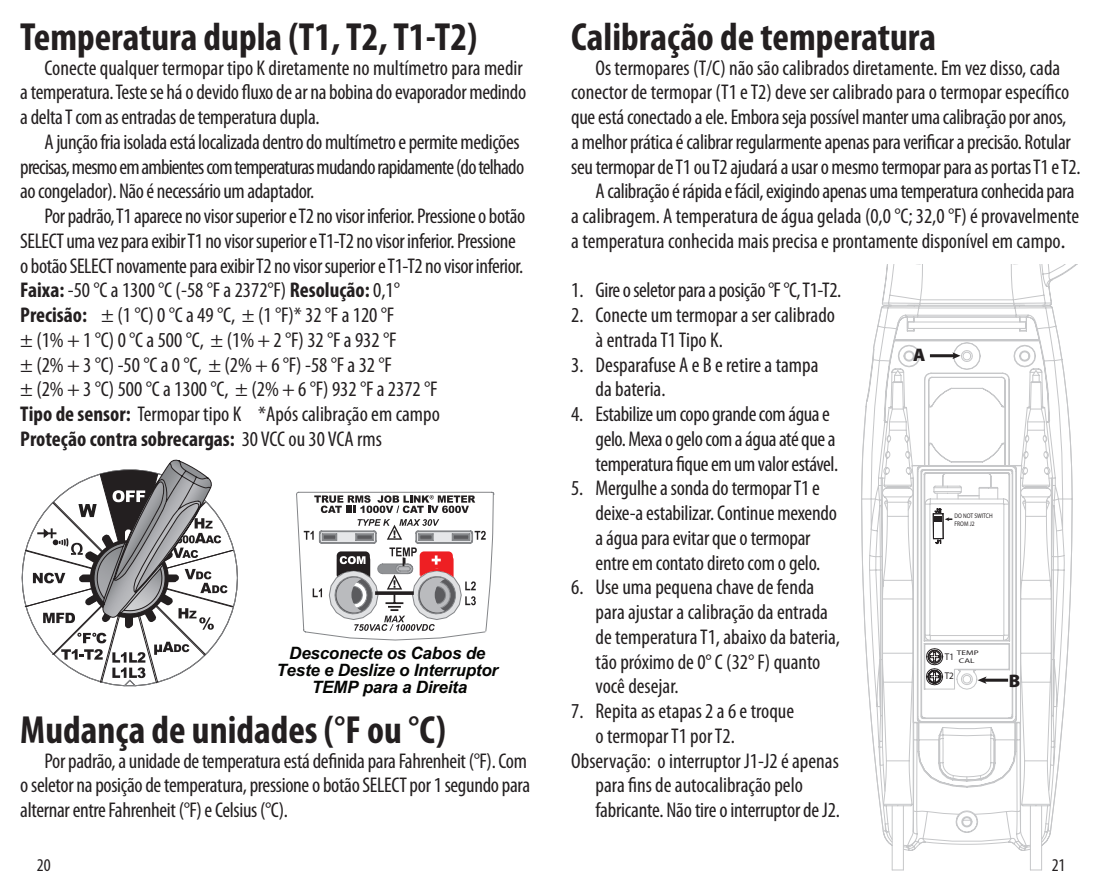
<style>
.page{position:relative;width:1102px;height:891px;background:#fff}
.page>*{position:absolute;margin:0;border:0;box-sizing:border-box;transform-origin:0 0}
.t1{font:700 condensed 39.38px "Myriad Pro";color:#231f20}
.t2{font:condensed 21.38px/24.8px "Myriad Pro";letter-spacing:-.015em;color:#231f20}
.t3{font:900 18.22px "Myriad Pro";color:#231f20}
.t4{font:condensed 18px "Myriad Pro";color:#231f20}
.t5{font:italic 700 17.1px/17.1px "Arial";letter-spacing:-.015em;color:#040503;text-align:center}
.t6{font:9.67px/19.6px "Myriad Pro";color:#231f20;scale:.93 1}
.t7{font:6.75px/8.1px "Myriad Pro";color:#231f20;scale:.83 1}
.t8{font:6.75px/8.1px "Myriad Pro";color:#231f20;scale:1.38 1}
.s1{font-weight:700}
.s2{font-stretch:normal}
</style>
<div class="page">
<svg style="left:21px;top:549px;width:217px;height:138px"></svg>
<svg style="left:24px;top:460px;width:209px;height:224px"></svg>
<svg style="left:296px;top:491px;width:199px;height:150px"></svg>
<svg style="left:882px;top:265px;width:194px;height:286px"></svg>
<svg style="left:861px;top:306px;width:211px;height:545px"></svg>
<hr style="left:930px;top:354px;width:25px;height:3px;background:#231f20">
<svg style="left:952px;top:352px;width:8px;height:7px"></svg>
<hr style="left:984px;top:679px;width:24px;height:3px;background:#231f20">
<svg style="left:977px;top:676px;width:9px;height:8px"></svg>
<svg style="left:925px;top:507px;width:27px;height:185px"></svg>
<div style="left:934px;top:516px;width:8px;height:5px;background:#231f20"></div>
<h1 class="t1" style="left:20px;top:12px;width:458px">Temperatura dupla (T1, T2, T1-T2)</h1>
<p class="t2" style="left:20px;top:55px;width:507px;text-indent:24px">Conecte qualquer termopar tipo K diretamente no multímetro para medir a temperatura. Teste se há o devido fluxo de ar na bobina do evaporador medindo a delta T com as entradas de temperatura dupla.</p>
<p class="t2" style="left:20px;top:129px;width:505px;text-indent:24px">A junção fria isolada está localizada dentro do multímetro e permite medições precisas, mesmo em ambientes com temperaturas mudando rapidamente (do telhado ao congelador). Não é necessário um adaptador.</p>
<p class="t2" style="left:20px;top:203px;width:506px;text-indent:24px">Por padrão, T1 aparece no visor superior e T2 no visor inferior. Pressione o botão SELECT uma vez para exibir T1 no visor superior e T1-T2 no visor inferior. Pressione o botão SELECT novamente para exibir T2 no visor superior e T1-T2 no visor inferior.<br><span class="s1">Faixa:</span> -50 °C a 1300 °C (-58 °F a 2372°F) <span class="s1">Resolução:</span> 0,1°<br><span class="s1">Precisão:</span> ± (1 °C) 0 °C a 49 °C, ± (1 °F)* 32 °F a 120 °F<br>± (1% + 1 °C) 0 °C a 500 °C, ± (1% + 2 °F) 32 °F a 932 °F<br>± (2% + 3 °C) -50 °C a 0 °C, ± (2% + 6 °F) -58 °F a 32 °F<br>± (2% + 3 °C) 500 °C a 1300 °C, ± (2% + 6 °F) 932 °F a 2372 °F<br><span class="s1">Tipo de sensor:</span> Termopar tipo K *Após calibração em campo<br><span class="s1">Proteção contra sobrecargas:</span> 30 VCC ou 30 VCA rms</p>
<p class="t5" style="left:276px;top:645px;width:223px">Desconecte os Cabos de<br>Teste e Deslize o Interruptor<br>TEMP para a Direita</p>
<h1 class="t1" style="left:20px;top:705px;width:427px">Mudança de unidades (°F ou °C)</h1>
<p class="t2" style="left:20px;top:748px;width:511px;text-indent:24px">Por padrão, a unidade de temperatura está definida para Fahrenheit (°F). Com o seletor na posição de temperatura, pressione o botão SELECT por 1 segundo para alternar entre Fahrenheit (°F) e Celsius (°C).</p>
<h1 class="t1" style="left:571px;top:12px;width:366px">Calibração de temperatura</h1>
<p class="t2" style="left:595px;top:55px;width:466px">Os termopares (T/C) não são calibrados diretamente. Em vez disso, cada</p>
<p class="t2" style="left:571px;top:80px;width:499px">conector de termopar (T1 e T2) deve ser calibrado para o termopar específico</p>
<p class="t2" style="left:571px;top:104px;width:497px">que está conectado a ele. Embora seja possível manter uma calibração por anos,</p>
<p class="t2" style="left:571px;top:129px;width:501px">a melhor prática é calibrar regularmente apenas para verificar a precisão. Rotular</p>
<p class="t2" style="left:571px;top:154px;width:511px">seu termopar de T1 ou T2 ajudará a usar o mesmo termopar para as portas T1 e T2.</p>
<p class="t2" style="left:595px;top:179px;width:480px">A calibração é rápida e fácil, exigindo apenas uma temperatura conhecida para</p>
<p class="t2" style="left:571px;top:203px;width:509px">a calibragem. A temperatura de água gelada (0,0 °C; 32,0 °F) é provavelmente</p>
<p class="t2" style="left:571px;top:228px;width:495px">a temperatura conhecida mais precisa e prontamente disponível em campo<span class="s2">.</span></p>
<p class="t2" style="left:571px;top:278px;width:272px">1. Gire o seletor para a posição °F °C, T1-T2.</p>
<p class="t2" style="left:595px;top:302px;width:241px;text-indent:-24px">2. Conecte um termopar a ser calibrado à entrada T1 Tipo K.</p>
<p class="t2" style="left:595px;top:352px;width:224px;text-indent:-24px">3. Desparafuse A e B e retire a tampa da bateria.</p>
<p class="t2" style="left:595px;top:401px;width:244px;text-indent:-24px">4. Estabilize um copo grande com água e gelo. Mexa o gelo com a água até que a temperatura fique em um valor estável.</p>
<p class="t2" style="left:595px;top:476px;width:243px;text-indent:-24px">5. Mergulhe a sonda do termopar T1 e deixe-a estabilizar. Continue mexendo a água para evitar que o termopar entre em contato direto com o gelo.</p>
<p class="t2" style="left:595px;top:575px;width:246px;text-indent:-24px">6. Use uma pequena chave de fenda para ajustar a calibração da entrada de temperatura T1, abaixo da bateria, tão próximo de 0° C (32° F) quanto você desejar.</p>
<p class="t2" style="left:571px;top:698px;width:224px">7. Repita as etapas 2 a 6 e troque</p>
<p class="t2" style="left:595px;top:723px;width:141px">o termopar T1 por T2.</p>
<p class="t2" style="left:571px;top:748px;width:269px">Observação: o interruptor J1-J2 é apenas</p>
<p class="t2" style="left:595px;top:773px;width:209px">para fins de autocalibração pelo</p>
<p class="t2" style="left:595px;top:797px;width:246px">fabricante. Não tire o interruptor de J2.</p>
<p class="t3" style="left:913px;top:345px;width:14px">A</p>
<p class="t7" style="left:954px;top:511px;width:47px">DO NOT SWITCH<br>FROM J2</p>
<p class="t8" style="left:957px;top:649px;width:17px">TEMP<br>CAL</p>
<p class="t6" style="left:944px;top:647px;width:12px">T1<br>T2</p>
<p class="t3" style="left:1008px;top:670px;width:13px">B</p>
<p class="t4" style="left:37px;top:854px;width:15px">20</p>
<p class="t4" style="left:1051px;top:854px;width:15px">21</p>
</div>
